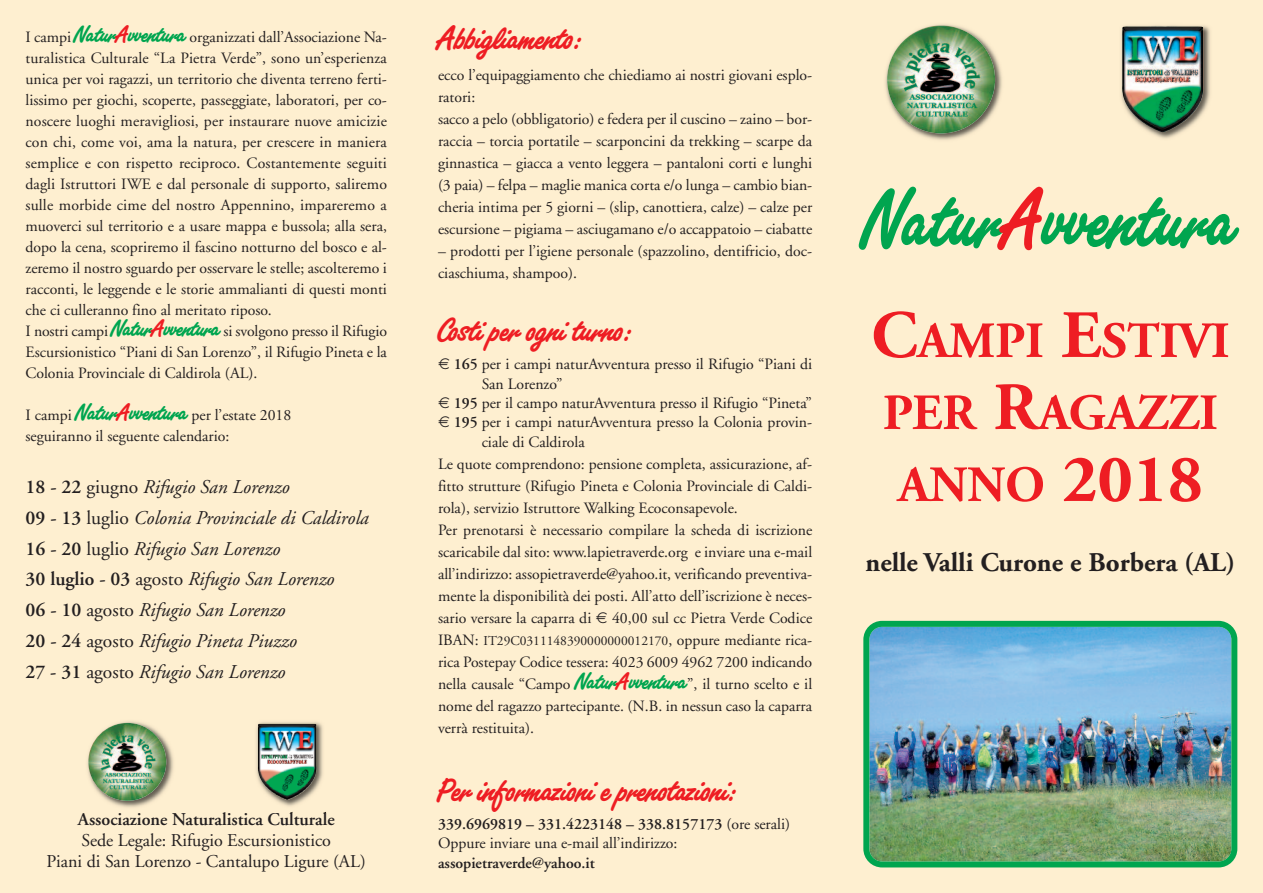
<style>
.page{position:relative;width:1263px;height:893px;background:#feefd0}
.page>*{position:absolute;margin:0;border:0;box-sizing:border-box;transform-origin:0 0}
.t1{font:90px "Freestyle Script Bold Plain";letter-spacing:.015em;color:#00a54f;scale:.9 1}
.t2{font:700 50.7px/72px "Adobe Garamond";color:#ee1d23}
.t3{font:36px "Freestyle Script Bold Plain";color:#ee1d23}
.t4{font:700 27px "Adobe Garamond";color:#231f20}
.t5{font:italic 19.5px/30.8px "Adobe Garamond";color:#231f20}
.t6{font:18px/21px "Adobe Garamond";color:#231f20;text-align:center}
.t7{font:600 18px "Adobe Garamond";color:#231f20}
.t8{font:15.75px/22px "Adobe Garamond";color:#231f20}
.t9{font:600 15.75px "Adobe Garamond";color:#231f20}
.t10{font:13.5px "Adobe Garamond";color:#231f20}
.s1{font-family:"Freestyle Script Bold Plain";font-size:25.5px;color:#00a54f}
.s2{font-family:"Freestyle Script Bold Plain";font-size:25.5px;color:#ee1d23}
.s3{font-weight:600;font-style:normal}
.s4{font-style:normal}
.s5{font-weight:600}
.s6{font-size:15.75px}
.s7{color:#ee1d23}
.s8{font-size:67.5px}
</style>
<div class="page">
<img style="left:885px;top:24px;width:117px;height:116px">
<img style="left:887px;top:26px;width:108px;height:107px;border-radius:50%">
<img style="left:1121px;top:25px;width:89px;height:114px">
<img style="left:1122px;top:26px;width:81px;height:106px">
<img style="left:863px;top:621px;width:374px;height:246px">
<img style="left:87px;top:721px;width:87px;height:87px">
<img style="left:88px;top:723px;width:78px;height:78px;border-radius:50%">
<img style="left:256px;top:722px;width:70px;height:90px">
<img style="left:258px;top:723px;width:59px;height:77px">
<p class="t8" style="left:26px;top:28px;width:363px;line-height:21px">I campi <span class="s1">Natur</span><span class="s2">A</span><span class="s1">vventura</span> organizzati dall’Associazione Na&shy;turalistica Culturale “La Pietra Verde”, sono un’esperienza unica per voi ragazzi, un territorio che diventa terreno ferti&shy;lissimo per giochi, scoperte, passeggiate, laboratori, per co&shy;noscere luoghi meravigliosi, per instaurare nuove amicizie con chi, come voi, ama la natura, per crescere in maniera semplice e con rispetto reciproco. Costantemente seguiti dagli Istruttori IWE e dal personale di supporto, saliremo sulle morbide cime del nostro Appennino, impareremo a muoverci sul territorio e a usare mappa e bussola; alla sera, dopo la cena, scopriremo il fascino notturno del bosco e al&shy;zeremo il nostro sguardo per osservare le stelle; ascolteremo i racconti, le leggende e le storie ammalianti di questi monti che ci culleranno fino al meritato riposo.<br>I nostri campi <span class="s1">Natur</span><span class="s2">A</span><span class="s1">vventura</span> si svolgono presso il Rifugio Escursionistico “Piani di San Lorenzo”, il Rifugio Pineta e la Colonia Provinciale di Caldirola (AL).</p>
<p class="t8" style="left:26px;top:406px;width:267px;line-height:21px">I campi <span class="s1">Natur</span><span class="s2">A</span><span class="s1">vventura</span> per l’estate 2018 seguiranno il seguente calendario:</p>
<p class="t5" style="left:26px;top:473px;width:345px"><span class="s3">18 - 22</span> <span class="s4">giugno</span> Rifugio San Lorenzo<br><span class="s3">09 - 13</span> <span class="s4">luglio</span> Colonia Provinciale di Caldirola <span class="s3">16 - 20</span> <span class="s4">luglio</span> Rifugio San Lorenzo<br><span class="s3">30 luglio - 03</span> <span class="s4">agosto</span> Rifugio San Lorenzo<br><span class="s3">06 - 10</span> <span class="s4">agosto</span> Rifugio San Lorenzo<br><span class="s3">20 - 24</span> <span class="s4">agosto</span> Rifugio Pineta Piuzzo<br><span class="s3">27 - 31</span> <span class="s4">agosto</span> Rifugio San Lorenzo</p>
<p class="t7" style="left:78px;top:812px;width:258px">Associazione Naturalistica Culturale</p>
<p class="t6" style="left:47px;top:831px;width:321px">Sede Legale: Rifugio Escursionistico<br>Piani di San Lorenzo - Cantalupo Ligure (AL)</p>
<h3 class="t3" style="left:438px;top:27px;width:148px">Abbigliamento:</h3>
<p class="t8" style="left:438px;top:65px;width:376px">ecco l’equipaggiamento che chiediamo ai nostri giovani esplo&shy;ratori:<br>sacco a pelo (obbligatorio) e federa per il cuscino – zaino – bor&shy;raccia – torcia portatile – scarponcini da trekking – scarpe da ginnastica – giacca a vento leggera – pantaloni corti e lunghi (3 paia) – felpa – maglie manica corta e/o lunga – cambio bian&shy;cheria intima per 5 giorni – (slip, canottiera, calze) – calze per escursione – pigiama – asciugamano e/o accappatoio – ciabatte</p>
<p class="t8" style="left:438px;top:242px;width:376px">– prodotti per l’igiene personale (spazzolino, dentifricio, doc&shy;ciaschiuma, shampoo).</p>
<h3 class="t3" style="left:438px;top:319px;width:198px">Costi per ogni turno:</h3>
<p class="t8" style="left:454px;top:355px;width:360px"><span class="s5">165</span> per i campi naturAvventura presso il Rifugio “Piani di</p>
<p class="t8" style="left:482px;top:374px;width:82px">San Lorenzo”</p>
<p class="t8" style="left:454px;top:393px;width:360px"><span class="s5">195</span> per il campo naturAvventura presso il Rifugio “Pineta”</p>
<p class="t8" style="left:454px;top:413px;width:360px"><span class="s5">195</span> per i campi naturAvventura presso la Colonia provin-</p>
<p class="t8" style="left:482px;top:432px;width:104px">ciale di Caldirola</p>
<p class="t8" style="left:438px;top:454px;width:376px">Le quote comprendono: pensione completa, assicurazione, af&shy;fitto strutture (Rifugio Pineta e Colonia Provinciale di Caldi&shy;rola), servizio Istruttore Walking Ecoconsapevole.<br>Per prenotarsi è necessario compilare la scheda di iscrizione scaricabile dal sito: www.lapietraverde.org e inviare una e-mail all’indirizzo: assopietraverde@yahoo.it, verificando preventiva&shy;mente la disponibilità dei posti. All’atto dell’iscrizione è neces&shy;sario versare la caparra di</p>
<p class="t8" style="left:612px;top:608px;width:202px">40,00 sul cc Pietra Verde Codice</p>
<p class="t10" style="left:438px;top:635px;width:376px"><span class="s6">IBAN:</span> IT29C0311148390000000012170<span class="s6">, oppure mediante rica-</span></p>
<p class="t8" style="left:438px;top:652px;width:376px;text-align:justify">rica Postepay Codice tessera: 4023 6009 4962 7200 indicando nella causale “Campo <span class="s1">Natur</span><span class="s2">A</span><span class="s1">vventura</span>”, il turno scelto e il nome del ragazzo partecipante. (N.B. in nessun caso la caparra verrà restituita).</p>
<h3 class="t3" style="left:438px;top:778px;width:303px">Per informazioni e prenotazioni:</h3>
<p class="t8" style="left:438px;top:815px;width:354px;line-height:19.4px"><span class="s5">339.6969819 – 331.4223148 – 338.8157173</span> (ore serali)<br>Oppure inviare una e-mail all’indirizzo:</p>
<p class="t9" style="left:438px;top:856px;width:158px">assopietraverde@yahoo.it</p>
<h1 class="t1" style="left:864px;top:190px;width:416px">Natur<span class="s7">A</span>vventura</h1>
<h2 class="t2" style="left:871px;top:309px;width:360px"><span class="s8">C</span>AMPI <span class="s8">E</span>STIVI<br>PER <span class="s8">R</span>AGAZZI<br>ANNO <span class="s8">2018</span></h2>
<h3 class="t4" style="left:865px;top:552px;width:371px">nelle Valli Curone e Borbera (AL)</h3>
</div>
